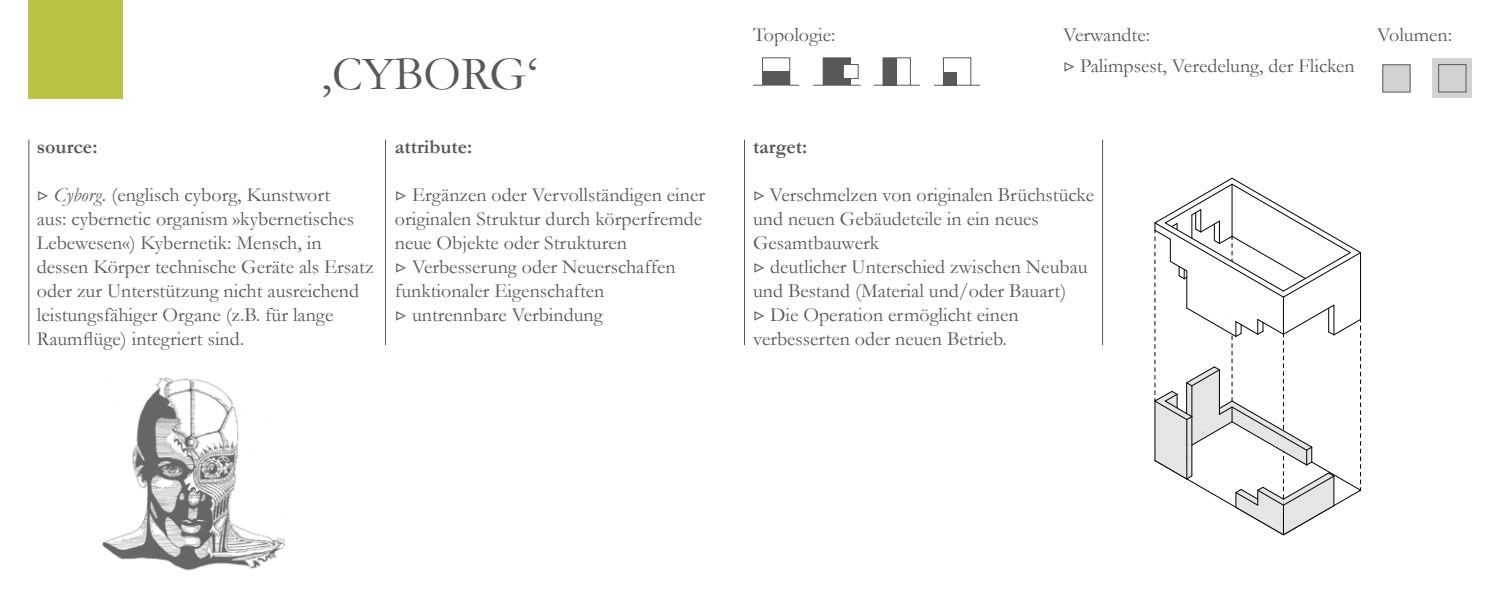
<style>
.page{position:relative;width:1489px;height:596px;background:#fff}
.page>*{position:absolute;margin:0;border:0;box-sizing:border-box;transform-origin:0 0}
.t1{font:48px "Garamond";color:#57585a}
.t2{font:20px/24px "Garamond";color:#57585a}
.t3{font:700 20px "Garamond";color:#57585a}
.s1{font-family:"Minion Pro"}
.s2{font-style:italic}
</style>
<div class="page">
<hr style="left:28px;top:139px;width:1px;height:206px;background:#57585a">
<hr style="left:385px;top:139px;width:1px;height:206px;background:#57585a">
<hr style="left:744px;top:139px;width:1px;height:206px;background:#57585a">
<hr style="left:1101px;top:139px;width:1px;height:206px;background:#57585a">
<img style="left:102px;top:378px;width:183px;height:193px">
<div style="left:1382px;top:64px;width:28px;height:28px;background:#d1d2d4;border:1px solid #57585a"></div>
<div style="left:1432px;top:58px;width:39px;height:40px;background:#d1d2d4"></div>
<div style="left:1437px;top:64px;width:29px;height:28px;border:1px solid #57585a"></div>
<svg style="left:1154px;top:178px;width:206px;height:356px"></svg>
<div style="left:28px;top:0;width:95px;height:98px;background:#bac344"></div>
<div style="left:762px;top:57px;width:28px;height:28px;border:1px solid #57585a"></div>
<div style="left:762px;top:71px;width:28px;height:14px;background:#57585a"></div>
<div style="left:822px;top:57px;width:29px;height:29px;background:#57585a;border:2px solid #57585a"></div>
<div style="left:842px;top:64px;width:16px;height:15px;background:#fff;border:1px solid #57585a"></div>
<div style="left:942px;top:57px;width:29px;height:29px;border:1px solid #57585a"></div>
<div style="left:943px;top:71px;width:14px;height:14px;background:#57585a"></div>
<div style="left:882px;top:57px;width:28px;height:29px;border:1px solid #57585a"></div>
<div style="left:882px;top:58px;width:14px;height:27px;background:#57585a"></div>
<p class="t1" style="left:321px;top:42px;width:217px">‚CYBORG‘</p>
<p class="t3" style="left:37px;top:133px;width:62px">source:</p>
<p class="t2" style="left:37px;top:182px;width:338px"><span class="s1">▷</span> <span class="s2">Cyborg.</span> (englisch cyborg, Kunstwort<br>aus: cybernetic organism »kybernetisches Lebewesen«) Kybernetik: Mensch, in dessen Körper technische Geräte als Ersatz oder zur Unterstützung nicht ausreichend leistungsfähiger Organe (z.B. für lange Raumflüge) integriert sind.</p>
<p class="t3" style="left:395px;top:133px;width:79px">attribute:</p>
<p class="t2" style="left:395px;top:182px;width:312px"><span class="s1">▷</span> Ergänzen oder Vervollständigen einer originalen Struktur durch körperfremde neue Objekte oder Strukturen</p>
<p class="t2" style="left:395px;top:254px;width:282px"><span class="s1">▷</span> Verbesserung oder Neuerschaffen funktionaler Eigenschaften</p>
<p class="t2" style="left:395px;top:302px;width:209px"><span class="s1">▷</span> untrennbare Verbindung</p>
<p class="t2" style="left:753px;top:23px;width:84px">Topologie:</p>
<p class="t2" style="left:1063px;top:23px;width:88px">Verwandte:</p>
<p class="t2" style="left:1376px;top:23px;width:77px">Volumen:</p>
<p class="t2" style="left:1063px;top:53px;width:293px"><span class="s1">▷</span> Palimpsest, Veredelung, der Flicken</p>
<p class="t3" style="left:753px;top:133px;width:56px">target:</p>
<p class="t2" style="left:753px;top:182px;width:342px"><span class="s1">▷</span> Verschmelzen von originalen Brüchstücke und neuen Gebäudeteile in ein neues<br>Gesamtbauwerk</p>
<p class="t2" style="left:753px;top:254px;width:336px"><span class="s1">▷</span> deutlicher Unterschied zwischen Neubau und Bestand (Material und/oder Bauart)</p>
<p class="t2" style="left:753px;top:302px;width:267px"><span class="s1">▷</span> Die Operation ermöglicht einen verbesserten oder neuen Betrieb.</p>
</div>
